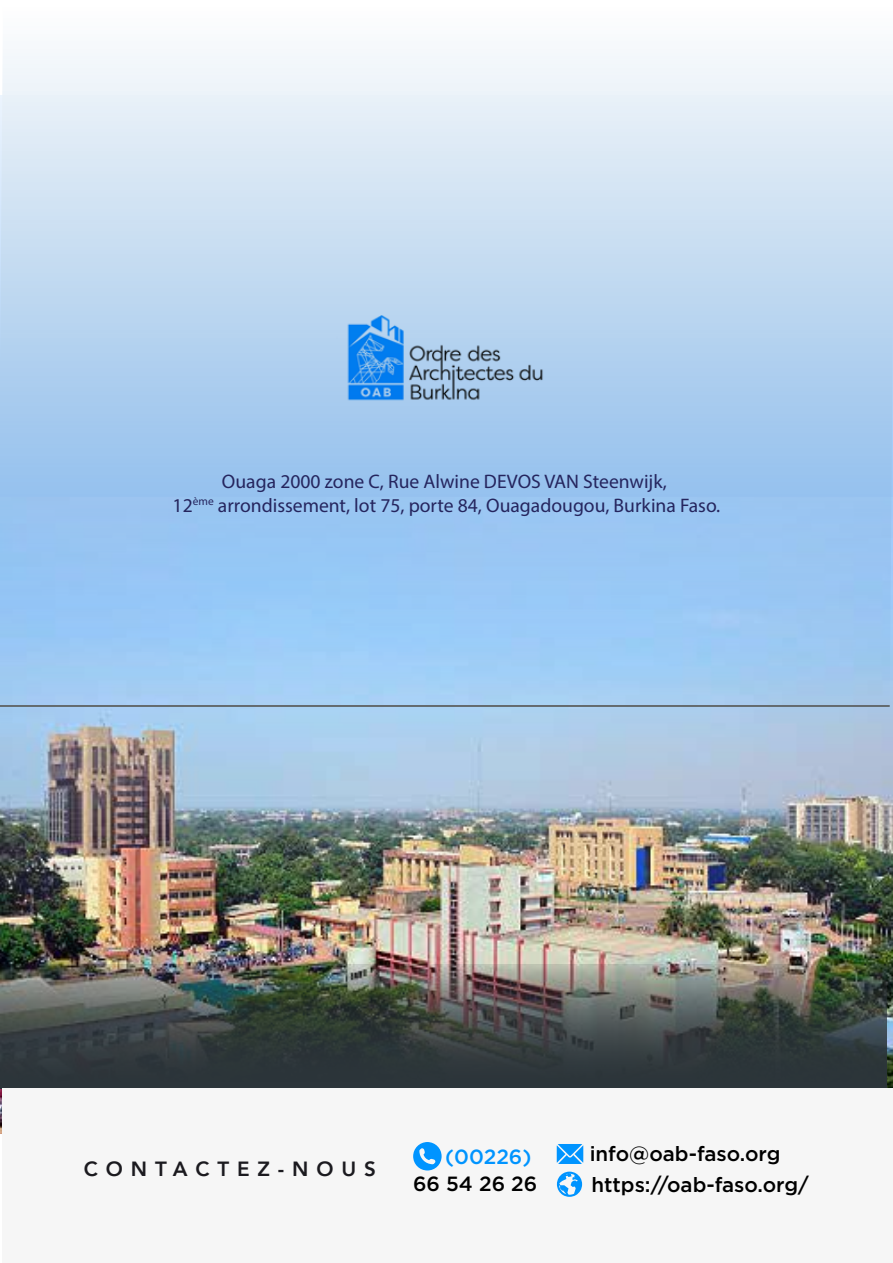
<style>
.page{position:relative;width:893px;height:1263px;background:#fff}
.page>*{position:absolute;margin:0;border:0;box-sizing:border-box;transform-origin:0 0}
.t1{font:500 20.55px/30.8px "Gotham";color:#000}
.t2{font:800 20.55px "Avenir";letter-spacing:.385em;color:#1b1a1f}
.t3{font:500 20.55px "Gotham";color:#0094ff}
.t4{font:19.65px/23.5px "Myriad Pro";color:#25255e;text-align:center}
</style>
<div class="page">
<img style="left:0;top:965px;width:887px;height:123px">
<div style="left:3px;top:1088px;width:890px;height:175px;background:#f6f6f6"></div>
<svg style="left:413px;top:1142px;width:29px;height:28px"></svg>
<svg style="left:557px;top:1144px;width:26px;height:20px"></svg>
<svg style="left:557px;top:1171px;width:25px;height:26px"></svg>
<img style="left:0;top:53px;width:893px;height:907px">
<img style="left:328px;top:305px;width:236px;height:110px">
<p class="t4" style="left:173px;top:469px;width:549px">Ouaga 2000 zone C, Rue Alwine DEVOS VAN Steenwijk,<br>12<sup>ème</sup> arrondissement, lot 75, porte 84, Ouagadougou, Burkina Faso.</p>
<p class="t2" style="left:84px;top:1153px;width:294px">CONTACTEZ-NOUS</p>
<p class="t3" style="left:445px;top:1143px;width:88px">(00226)</p>
<p class="t1" style="left:590px;top:1138px;width:221px">info@oab-faso.org https://oab-faso.org/</p>
<p class="t1" style="left:413px;top:1168px;width:126px">66 54 26 26</p>
</div>
